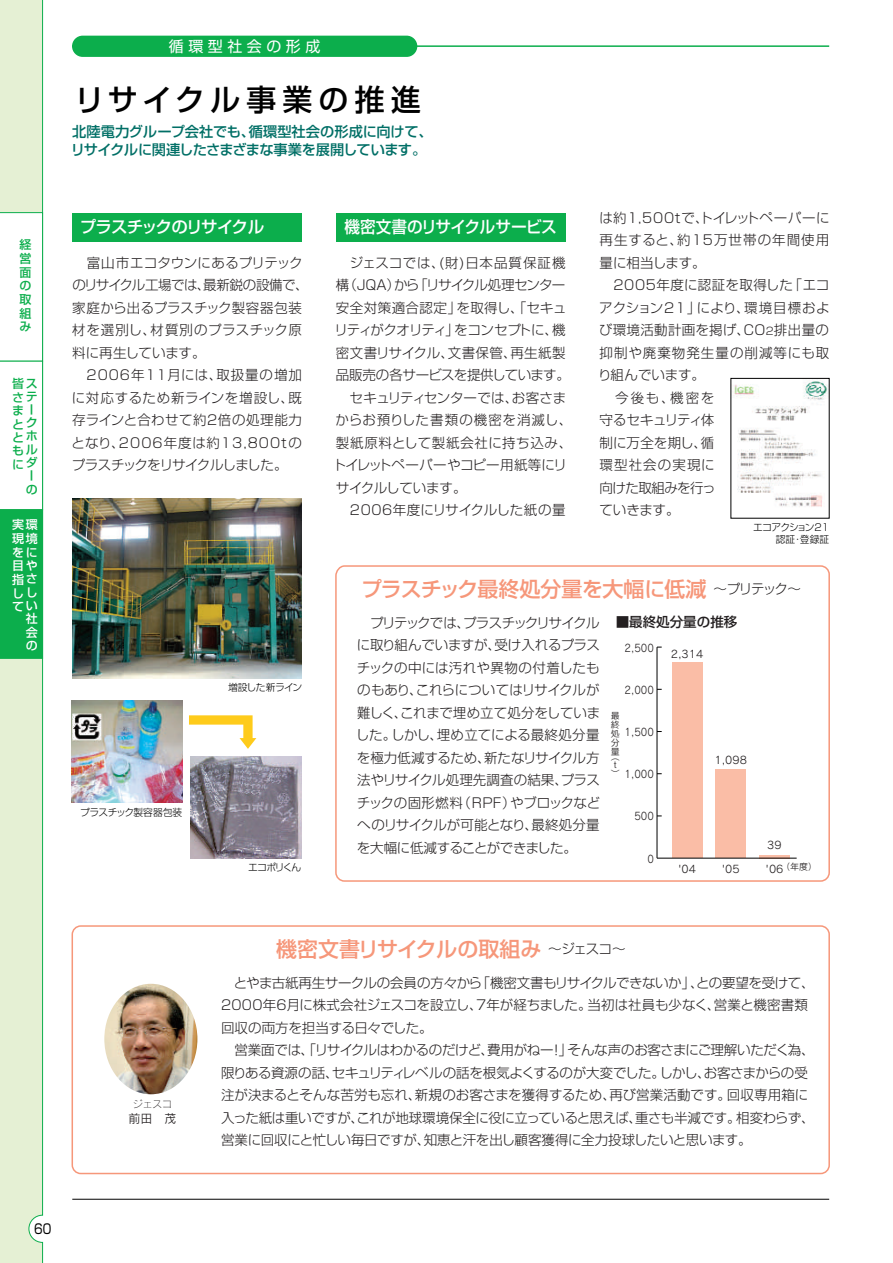
<style>
.page{position:relative;width:893px;height:1263px;background:#fff}
.page>*{position:absolute;margin:0;border:0;box-sizing:border-box;transform-origin:0 0}
.t1{font:500 30px "Shin Go";letter-spacing:.2em;color:#000}
.t2{font:500 21px "Shin Go";letter-spacing:-.015em;color:#f6977a}
.t3{font:500 16.5px "Shin Go";letter-spacing:-.025em;color:#fff;scale:.95 1}
.t4{font:500 16.5px "Shin Go";letter-spacing:-.065em;color:#fff}
.t5{font:15px "Shin Go";letter-spacing:.3em;color:#fff}
.t6{font:500 14.25px/18px "Shin Go";letter-spacing:-.025em;color:#016f66}
.t7{font:300 13.5px/22.5px "Shin Go";letter-spacing:-.01em;color:#231f20}
.t8{font:300 13.5px "Shin Go";letter-spacing:-.055em;color:#231f20}
.t9{font:300 13.5px "Shin Go";letter-spacing:.03em;color:#231f20}
.t10{font:300 13.5px "Shin Go";letter-spacing:.045em;color:#231f20}
.t11{font:300 13.5px "Shin Go";letter-spacing:.025em;color:#231f20}
.t12{font:300 13.5px "Shin Go";letter-spacing:-.03em;color:#231f20}
.t13{font:300 13.5px "Shin Go";letter-spacing:.055em;color:#231f20}
.t14{font:300 13.5px "Shin Go";letter-spacing:.065em;color:#231f20}
.t15{font:300 13.5px "Shin Go";letter-spacing:.035em;color:#231f20}
.t16{font:300 13.5px "Shin Go";letter-spacing:.075em;color:#231f20}
.t17{font:300 13.5px "Shin Go";letter-spacing:-.065em;color:#231f20}
.t18{font:300 13.5px "Shin Go";letter-spacing:-.035em;color:#231f20}
.t19{font:500 13.5px "Shin Go";color:#231f20}
.t20{font:300 13.5px "Shin Go";letter-spacing:.08em;color:#231f20}
.t21{font:13.5px "Shin Go";color:#000;scale:.85 1}
.t22{font:500 12px/13.2px "Shin Go";letter-spacing:.125em;color:#0cae4c;text-align:justify}
.t23{font:500 12px/13.6px "Shin Go";letter-spacing:.125em;color:#fff;text-align:justify}
.t24{font:12px "Rodin CID M";color:#231f20}
.t25{font:10.5px "Rodin CID M";color:#231f20;scale:.9 1}
.t26{font:10.5px "Rodin CID M";color:#231f20}
.t27{font:10.5px "Rodin CID L";color:#231f20}
.t28{font:300 9.75px/12px "Shin Go";letter-spacing:-.055em;color:#000;text-align:right}
.t29{font:9px/9px "Rodin CID M";color:#231f20;text-align:justify}
.s1{font-size:10.5px}
.s2{font-weight:300;font-size:13.5px;color:#231f20}
</style>
<div class="page">
<div style="left:0;top:0;width:43px;height:1263px;background:#e5f0d4"></div>
<svg style="left:0;top:212px;width:43px;height:447px"></svg>
<hr style="left:72px;top:45px;width:757px;height:2px;background:#0cae4c">
<div style="left:72px;top:36px;width:345px;height:21px;background:#0cae4c;border-radius:11px"></div>
<div style="left:72px;top:213px;width:230px;height:28px;background:#0cae4c"></div>
<div style="left:336px;top:213px;width:230px;height:28px;background:#0cae4c"></div>
<img style="left:72px;top:498px;width:230px;height:180px">
<img style="left:72px;top:701px;width:110px;height:102px">
<img style="left:191px;top:756px;width:110px;height:102px">
<svg style="left:189px;top:715px;width:67px;height:34px"></svg>
<img style="left:733px;top:381px;width:94px;height:126px">
<hr style="left:72px;top:1199px;width:757px;height:1px;background:#000">
<div style="left:72px;top:925px;width:758px;height:249px;border:2px solid #f6977a;border-radius:9px"></div>
<img style="left:104px;top:984px;width:93px;height:110px;border-radius:50%">
<svg style="left:335px;top:565px;width:495px;height:317px"></svg>
<p class="t22" style="left:19px;top:237px;width:13px;line-height:13.6px">経営面の取組み</p>
<p class="t22" style="left:12px;top:376px;width:27px;text-align:right">皆スさテまーとクホルダーの</p>
<p class="t22" style="left:12px;top:430px;width:14px">ともに</p>
<p class="t23" style="left:12px;top:517px;width:27px">実環現境をに目や指さしし</p>
<p class="t23" style="left:26px;top:598px;width:13px">い社会の</p>
<p class="t23" style="left:12px;top:599px;width:14px">て</p>
<p class="t5" style="left:169px;top:36px;width:153px">循環型社会の形成</p>
<h1 class="t1" style="left:74px;top:80px;width:348px">リサイクル事業の推進</h1>
<p class="t6" style="left:71px;top:122px;width:363px">北陸電力グループ会社でも、循環型社会の形成に向けて、リサイクルに関連したさまざまな事業を展開しています。</p>
<p class="t4" style="left:80px;top:216px;width:186px">プラスチックのリサイクル</p>
<p class="t3" style="left:344px;top:216px;width:225px">機密文書のリサイクルサービス</p>
<p class="t13" style="left:350px;top:254px;width:217px">ジェスコでは、(財)日本品質保証機</p>
<p class="t8" style="left:336px;top:277px;width:231px">構（JQA）から「リサイクル処理センター</p>
<p class="t9" style="left:336px;top:299px;width:232px">安全対策適合認定」を取得し、「セキュ</p>
<p class="t8" style="left:335px;top:322px;width:232px">リティがクオリティ」をコンセプトに、機</p>
<p class="t9" style="left:336px;top:344px;width:231px">密文書リサイクル、文書保管、再生紙製</p>
<p class="t12" style="left:336px;top:367px;width:235px">品販売の各サービスを提供しています。</p>
<p class="t7" style="left:350px;top:386px;width:218px">セキュリティセンターでは、お客さま</p>
<p class="t14" style="left:336px;top:412px;width:238px">からお預りした書類の機密を消滅し、</p>
<p class="t10" style="left:336px;top:434px;width:238px">製紙原料として製紙会社に持ち込み、</p>
<p class="t7" style="left:333px;top:453px;width:236px">トイレットペーパーやコピー用紙等にリ</p>
<p class="t7" style="left:336px;top:476px;width:132px">サイクルしています。</p>
<p class="t11" style="left:350px;top:502px;width:217px">2006年度にリサイクルした紙の量</p>
<p class="t7" style="left:72px;top:251px;width:238px;text-indent:14px">富山市エコタウンにあるプリテックのリサイクル工場では、最新鋭の設備で、家庭から出るプラスチック製容器包装材を選別し、材質別のプラスチック原料に再生しています。</p>
<p class="t7" style="left:72px;top:363px;width:232px;text-align:justify;text-indent:15px">2006年11月には、取扱量の増加に対応するため新ラインを増設し、既存ラインと合わせて約2倍の処理能力となり、2006年度は約13,800tのプラスチックをリサイクルしました。</p>
<p class="t7" style="left:599px;top:206px;width:232px;text-align:justify">は約1,500tで、トイレットペーパーに再生すると、約15万世帯の年間使用量に相当します。</p>
<p class="t15" style="left:614px;top:277px;width:217px">2005年度に認証を取得した「エコ</p>
<p class="t10" style="left:599px;top:299px;width:232px">アクション21」により、環境目標およ</p>
<p class="t11" style="left:599px;top:322px;width:231px">び環境活動計画を掲げ、CO<span class="s1">2</span>排出量の</p>
<p class="t16" style="left:600px;top:344px;width:231px">抑制や廃棄物発生量の削減等にも取</p>
<p class="t7" style="left:598px;top:363px;width:108px">り組んでいます。</p>
<p class="t7" style="left:615px;top:386px;width:101px">今後も、機密を</p>
<p class="t17" style="left:600px;top:412px;width:116px">守るセキュリティ体</p>
<p class="t7" style="left:600px;top:431px;width:116px">制に万全を期し、循</p>
<p class="t20" style="left:600px;top:457px;width:117px">環型社会の実現に</p>
<p class="t18" style="left:600px;top:479px;width:117px">向けた取組みを行っ</p>
<p class="t7" style="left:599px;top:498px;width:82px">ていきます。</p>
<p class="t28" style="left:753px;top:521px;width:78px">エコアクション21認証・登録証</p>
<p class="t28" style="left:80px;top:805px;width:104px">プラスチック製容器包装</p>
<p class="t27" style="left:132px;top:1097px;width:42px">ジェスコ</p>
<p class="t24" style="left:129px;top:1111px;width:49px">前田 茂</p>
<p class="t28" style="left:228px;top:681px;width:75px">増設した新ライン</p>
<p class="t28" style="left:248px;top:861px;width:55px">エコポリくん</p>
<h2 class="t2" style="left:361px;top:575px;width:441px">プラスチック最終処分量を大幅に低減<span class="s2">～プリテック～</span></h2>
<p class="t7" style="left:356px;top:611px;width:246px;text-align:justify;text-indent:15px">プリテックでは、プラスチックリサイクルに取り組んでいますが、受け入れるプラスチックの中には汚れや異物の付着したものもあり、これらについてはリサイクルが難しく、これまで埋め立て処分をしていました。しかし、埋め立てによる最終処分量を極力低減するため、新たなリサイクル方法やリサイクル処理先調査の結果、プラスチックの固形燃料（RPF）やブロックなどへのリサイクルが可能となり、最終処分量を大幅に低減することができました。</p>
<p class="t19" style="left:616px;top:613px;width:123px">■最終処分量の推移</p>
<p class="t25" style="left:625px;top:641px;width:34px">2,500</p>
<p class="t25" style="left:625px;top:683px;width:34px">2,000</p>
<p class="t29" style="left:611px;top:711px;width:10px">最終処分量</p>
<p class="t29" style="left:611px;top:752px;width:10px">（ｔ）</p>
<p class="t25" style="left:625px;top:725px;width:34px">1,500</p>
<p class="t25" style="left:625px;top:768px;width:34px">1,000</p>
<p class="t25" style="left:634px;top:810px;width:23px">500</p>
<p class="t25" style="left:647px;top:852px;width:9px">0</p>
<p class="t26" style="left:671px;top:647px;width:34px">2,314</p>
<p class="t26" style="left:714px;top:753px;width:34px">1,098</p>
<p class="t26" style="left:767px;top:838px;width:16px">39</p>
<p class="t26" style="left:678px;top:862px;width:20px">'04</p>
<p class="t26" style="left:722px;top:862px;width:20px">'05</p>
<p class="t29" style="left:765px;top:862px;width:53px"><span class="s1">'06</span>（年度）</p>
<h2 class="t2" style="left:276px;top:935px;width:351px">機密文書リサイクルの取組み<span class="s2">～ジェスコ～</span></h2>
<p class="t7" style="left:221px;top:971px;width:595px;text-indent:13px">とやま古紙再生サークルの会員の方々から「機密文書もリサイクルできないか」、との要望を受けて、<br>2000年6月に株式会社ジェスコを設立し、7年が経ちました。当初は社員も少なく、営業と機密書類回収の両方を担当する日々でした。</p>
<p class="t7" style="left:221px;top:1038px;width:595px;text-indent:13px">営業面では、「リサイクルはわかるのだけど、費用がねー！」そんな声のお客さまにご理解いただく為、限りある資源の話、セキュリティレベルの話を根気よくするのが大変でした。しかし、お客さまからの受注が決まるとそんな苦労も忘れ、新規のお客さまを獲得するため、再び営業活動です。回収専用箱に入った紙は重いですが、これが地球環境保全に役に立っていると思えば、重さも半減です。相変わらず、営業に回収にと忙しい毎日ですが、知恵と汗を出し顧客獲得に全力投球したいと思います。</p>
<p class="t21" style="left:34px;top:1220px;width:22px">60</p>
</div>
